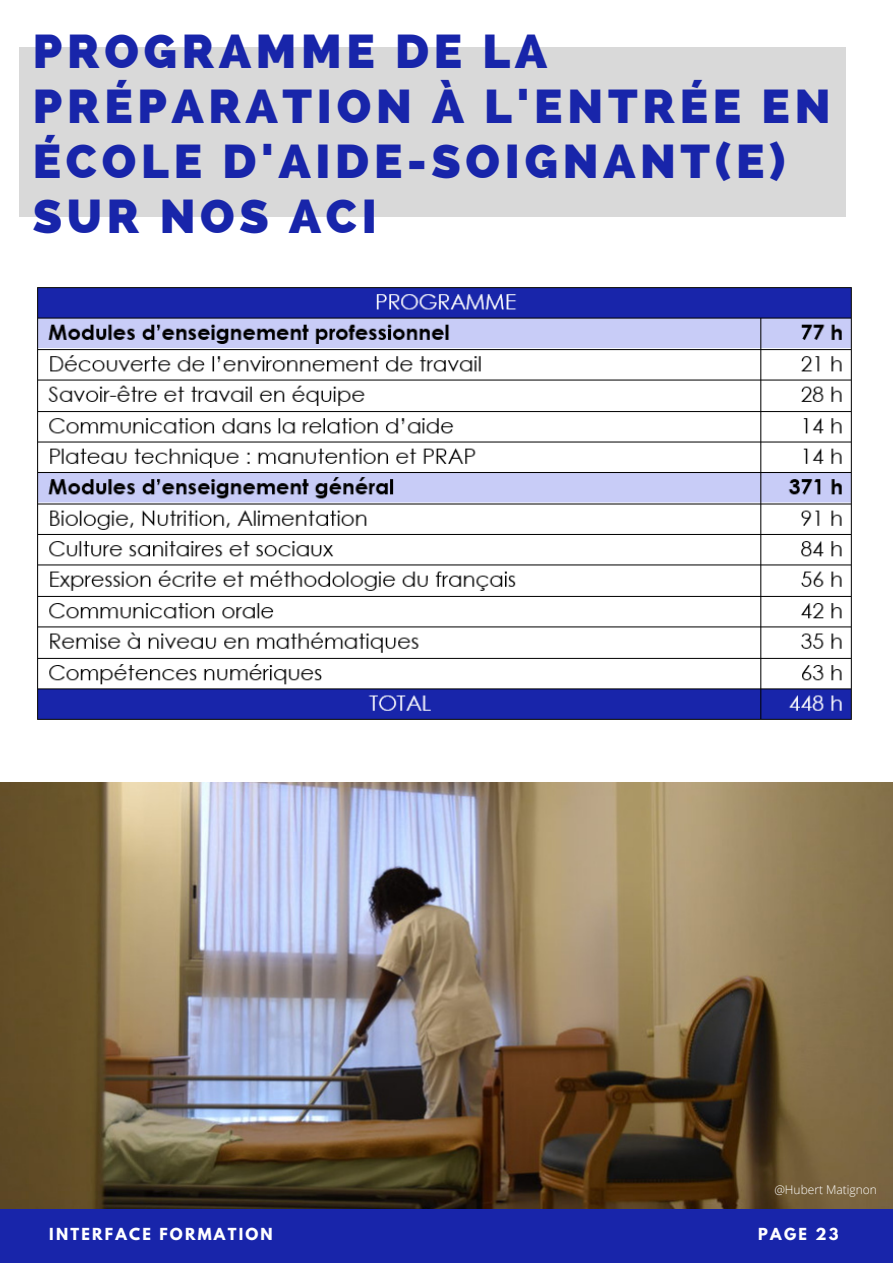
<style>
.page{position:relative;width:893px;height:1264px;background:#fff}
.page>*{position:absolute;margin:0;border:0;box-sizing:border-box;transform-origin:0 0}
.t1{font:800 47.55px/55.1px "Raleway";letter-spacing:.1em;color:#1825aa}
.t2{font:700 14.7px "League Spartan";letter-spacing:.15em;color:#fff}
.t3{font:300 12px "Open Sans";color:#fff}
</style>
<div class="page">
<div style="left:0;top:1208px;width:892px;height:54px;background:#1825aa"></div>
<div style="left:19px;top:47px;width:827px;height:170px;background:#d9d9d9"></div>
<img style="left:37px;top:287px;width:815px;height:433px">
<img style="left:0;top:782px;width:892px;height:426px">
<p class="t1" style="left:33px;top:24px;width:799px">PROGRAMME DE LA<br>PRÉPARATION À L'ENTRÉE EN<br>ÉCOLE D'AIDE-SOIGNANT(E)<br>SUR NOS ACI</p>
<p class="t3" style="left:774px;top:1181px;width:104px">@Hubert Matignon</p>
<p class="t2" style="left:49px;top:1226px;width:225px">INTERFACE FORMATION</p>
<p class="t2" style="left:758px;top:1226px;width:85px">P A<sub>P</sub> <sub>A</sub>G<sub>G</sub>E <sub>E</sub>2<sub>1</sub>3<sub>0</sub></p>
</div>
